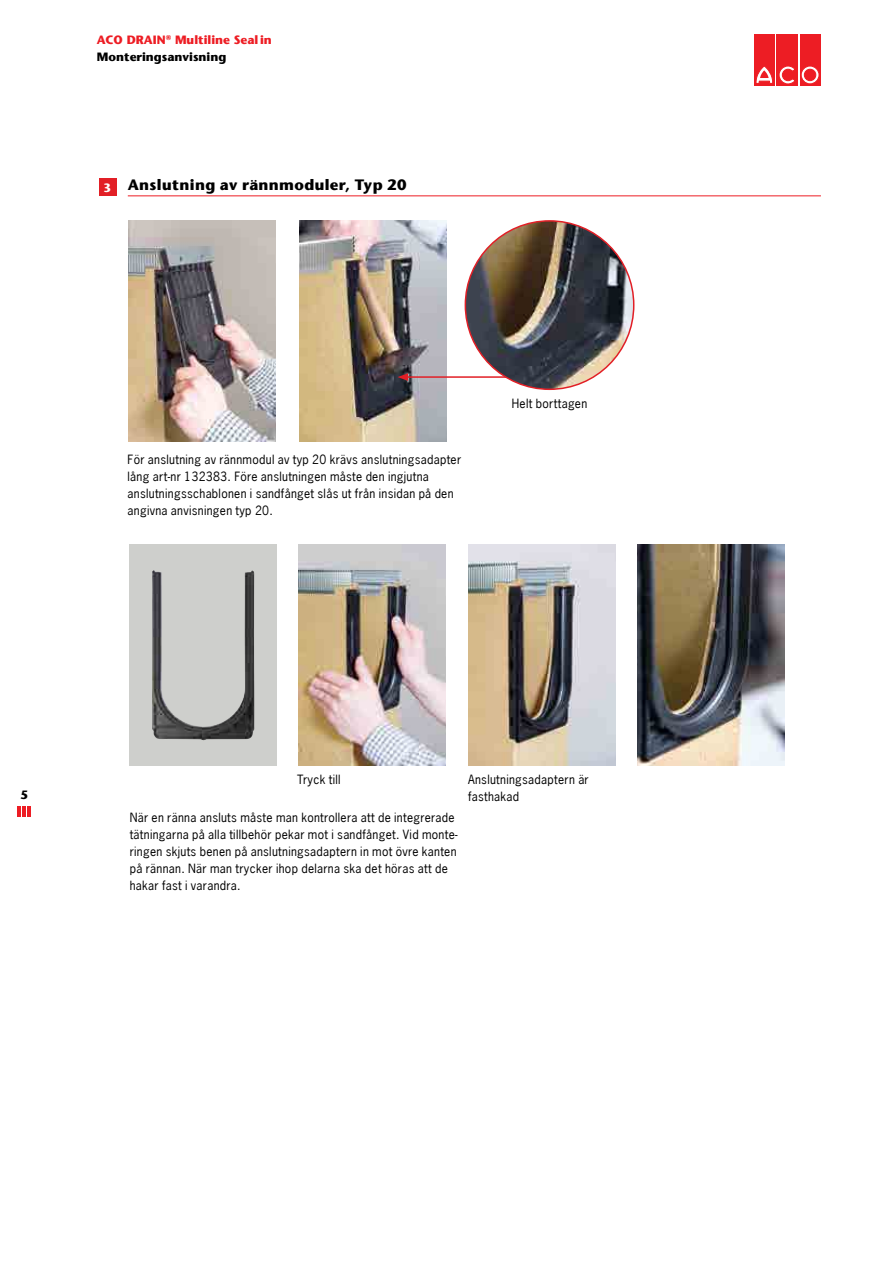
<style>
.page{position:relative;width:893px;height:1263px;background:#fff}
.page>*{position:absolute;margin:0;border:0;box-sizing:border-box;transform-origin:0 0}
.t1{font:700 15px "Stone Sans";letter-spacing:.025em;color:#000}
.t2{font:12px/17px "News Gothic";letter-spacing:.025em;color:#000}
.t3{font:700 12px/17.1px "Stone Sans";color:#ed1d24}
.t4{font:700 12px "Stone Sans";color:#fff}
.t5{font:700 12px "Stone Sans";color:#000}
.s1{color:#000}
</style>
<div class="page">
<hr style="left:128px;top:195px;width:693px;height:1px;background:#ed1d24">
<img style="left:300px;top:220px;width:146px;height:221px">
<img style="left:298px;top:545px;width:148px;height:221px">
<img style="left:468px;top:545px;width:148px;height:221px">
<img style="left:637px;top:545px;width:148px;height:221px">
<div style="left:99px;top:179px;width:17px;height:17px;background:#e21f26"></div>
<hr style="left:406px;top:376px;width:132px;height:2px;background:#e21f26">
<svg style="left:398px;top:373px;width:10px;height:8px"></svg>
<img style="left:465px;top:221px;width:169px;height:168px;border-radius:84px">
<div style="left:129px;top:545px;width:148px;height:221px;background:#cecfcc"></div>
<img style="left:152px;top:570px;width:102px;height:170px">
<img style="left:128px;top:220px;width:148px;height:222px">
<hr style="left:17px;top:806px;width:4px;height:10px;background:#ed1d24">
<hr style="left:22px;top:806px;width:4px;height:10px;background:#ed1d24">
<hr style="left:27px;top:806px;width:4px;height:10px;background:#ed1d24">
<div style="left:754px;top:35px;width:21px;height:51px;background:#ed1d24"></div>
<svg style="left:756px;top:66px;width:17px;height:17px"></svg>
<div style="left:777px;top:35px;width:21px;height:51px;background:#ed1d24"></div>
<svg style="left:779px;top:66px;width:15px;height:18px"></svg>
<div style="left:800px;top:35px;width:20px;height:51px;background:#ed1d24"></div>
<svg style="left:801px;top:66px;width:18px;height:18px"></svg>
<div style="left:801px;top:66px;width:18px;height:18px;border:1px solid #ed1d24;border-radius:50%"></div>
<div style="left:804px;top:69px;width:12px;height:12px;background:#ed1d24;border-radius:50%"></div>
<div style="left:804px;top:69px;width:12px;height:12px;border:1px solid #ed1d24;border-radius:50%"></div>
<p class="t3" style="left:97px;top:31px;width:177px">ACO DRAIN<sup>®</sup> Multiline Sealin<br><span class="s1">Monteringsanvisning</span></p>
<p class="t4" style="left:104px;top:180px;width:9px">3</p>
<p class="t1" style="left:128px;top:176px;width:280px">Anslutning av rännmoduler, Typ 20</p>
<p class="t2" style="left:128px;top:451px;width:335px">För anslutning av rännmodul av typ 20 krävs anslutningsadapter lång art-nr 132383. Före anslutningen måste den ingjutna anslutningsschablonen i sandfånget slås ut från insidan på den angivna anvisningen typ 20.</p>
<p class="t2" style="left:512px;top:395px;width:77px">Helt borttagen</p>
<p class="t2" style="left:297px;top:770px;width:45px">Tryck till</p>
<p class="t2" style="left:468px;top:770px;width:122px">Anslutningsadaptern är</p>
<p class="t5" style="left:20px;top:788px;width:9px">5</p>
<p class="t2" style="left:468px;top:787px;width:53px">fasthakad</p>
<p class="t2" style="left:130px;top:809px;width:329px">När en ränna ansluts måste man kontrollera att de integrerade tätningarna på alla tillbehör pekar mot i sandfånget. Vid monte&shy;ringen skjuts benen på anslutningsadaptern in mot övre kanten på rännan. När man trycker ihop delarna ska det höras att de hakar fast i varandra.</p>
</div>
